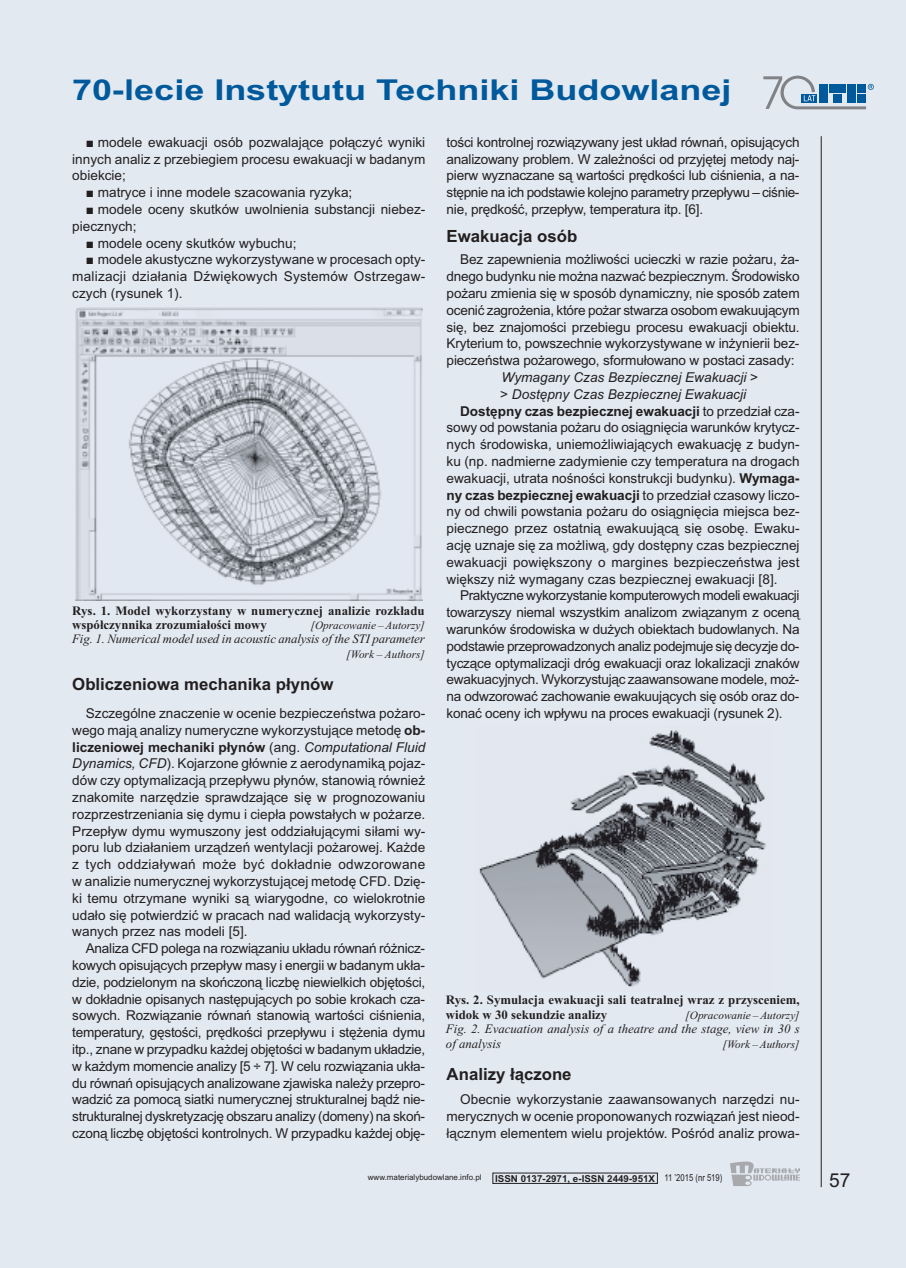
<style>
.page{position:relative;width:906px;height:1268px;background:#fff}
.page>*{position:absolute;margin:0;border:0;box-sizing:border-box;transform-origin:0 0}
.t1{font:700 28.8px "Arial";color:#00599b;scale:1.25 1}
.t2{font:19.2px "Arial";color:#231f20}
.t3{font:700 16.8px "Arial";color:#231f20}
.t4{font:13.65px/16.8px "Arial";color:#231f20;text-align:justify}
.t5{font:13.65px "Arial";letter-spacing:-.025em;color:#231f20}
.t6{font:700 13.65px "Arial";color:#231f20}
.t7{font:italic 13.65px "Arial";color:#231f20}
.t8{font:13.65px "Arial";letter-spacing:-.02em;color:#231f20}
.t9{font:700 12.75px/14.4px "Times New Roman";color:#231f20}
.t10{font:italic 12.75px/14.4px "Times New Roman";letter-spacing:-.01em;color:#231f20}
.t11{font:italic 11.25px "Times New Roman";color:#231f20}
.t12{font:700 9.6px "Arial";color:#231f20}
.t13{font:7.95px "Arial";color:#231f20}
.s1{font-weight:400}
.s2{font-weight:700}
.s3{font-style:italic}
</style>
<div class="page">
<div style="left:0;top:0;width:906px;height:1267px;background:#e2e9f1"></div>
<hr style="left:821px;top:136px;width:1px;height:1050px;background:#231f20">
<svg style="left:730px;top:1161px;width:70px;height:24px"></svg>
<svg style="left:763px;top:76px;width:111px;height:33px"></svg>
<img style="left:75px;top:307px;width:348px;height:293px">
<img style="left:479px;top:730px;width:287px;height:257px">
<h1 class="t1" style="left:72px;top:73px;width:529px">70-lecie Instytutu Techniki Budowlanej</h1>
<p class="t4" style="left:72px;top:134px;width:354px;text-indent:14px">■ modele ewakuacji osób pozwalające połączyć wyniki innych analiz z przebiegiem procesu ewakuacji w badanym obiekcie;</p>
<p class="t4" style="left:86px;top:184px;width:268px">■ matryce i inne modele szacowania ryzyka;</p>
<p class="t4" style="left:72px;top:201px;width:354px;text-indent:13px">■ modele oceny skutków uwolnienia substancji niebez&shy;piecznych;</p>
<p class="t4" style="left:86px;top:234px;width:212px">■ modele oceny skutków wybuchu;</p>
<p class="t4" style="left:72px;top:251px;width:354px;text-indent:14px">■ modele akustyczne wykorzystywane w procesach opty&shy;malizacji działania Dźwiękowych Systemów Ostrzegaw&shy;czych (rysunek 1).</p>
<p class="t4" style="left:446px;top:134px;width:354px">tości kontrolnej rozwiązywany jest układ równań, opisujących analizowany problem. W zależności od przyjętej metody naj&shy;pierw wyznaczane są wartości prędkości lub ciśnienia, a na&shy;stępnie na ich podstawie kolejno parametry przepływu – ciśnie&shy;nie, prędkość, przepływ, temperatura itp. [6].</p>
<p class="t3" style="left:446px;top:226px;width:132px">Ewakuacja osób</p>
<p class="t4" style="left:446px;top:251px;width:354px;text-indent:13px">Bez zapewnienia możliwości ucieczki w razie pożaru, ża&shy;dnego budynku nie można nazwać bezpiecznym. Środowisko pożaru zmienia się w sposób dynamiczny, nie sposób zatem ocenić zagrożenia, które pożar stwarza osobom ewakuującym się, bez znajomości przebiegu procesu ewakuacji obiektu.<br>Kryterium to, powszechnie wykorzystywane w inżynierii bez&shy;pieczeństwa pożarowego, sformułowano w postaci zasady:</p>
<p class="t7" style="left:501px;top:369px;width:258px">Wymagany Czas Bezpiecznej Ewakuacji &gt;</p>
<p class="t7" style="left:500px;top:386px;width:247px">&gt; Dostępny Czas Bezpiecznej Ewakuacji</p>
<p class="t6" style="left:460px;top:403px;width:341px">Dostępny czas bezpiecznej ewakuacji <span class="s1">to przedział cza-</span></p>
<p class="t4" style="left:446px;top:419px;width:354px">sowy od powstania pożaru do osiągnięcia warunków krytycz-</p>
<p class="t4" style="left:446px;top:436px;width:354px">nych środowiska, uniemożliwiających ewakuację z budyn-</p>
<p class="t4" style="left:446px;top:453px;width:354px">ku (np. nadmierne zadymienie czy temperatura na drogach</p>
<p class="t4" style="left:446px;top:469px;width:354px">ewakuacji, utrata nośności konstrukcji budynku). <span class="s2">Wymaga-</span></p>
<p class="t6" style="left:446px;top:487px;width:354px">ny czas bezpiecznej ewakuacji <span class="s1">to przedział czasowy liczo-</span></p>
<p class="t4" style="left:446px;top:503px;width:354px">ny od chwili powstania pożaru do osiągnięcia miejsca bez-</p>
<p class="t4" style="left:446px;top:520px;width:354px">piecznego przez ostatnią ewakuującą się osobę. Ewaku-</p>
<p class="t4" style="left:446px;top:536px;width:354px">ację uznaje się za możliwą, gdy dostępny czas bezpiecznej</p>
<p class="t4" style="left:446px;top:553px;width:354px">ewakuacji powiększony o margines bezpieczeństwa jest</p>
<p class="t4" style="left:446px;top:570px;width:332px">większy niż wymagany czas bezpiecznej ewakuacji [8].</p>
<p class="t5" style="left:460px;top:587px;width:341px">Praktyczne wykorzystanie komputerowych modeli ewakuacji</p>
<p class="t4" style="left:446px;top:604px;width:354px">towarzyszy niemal wszystkim analizom związanym z oceną</p>
<p class="t4" style="left:446px;top:620px;width:354px">warunków środowiska w dużych obiektach budowlanych. Na</p>
<p class="t5" style="left:446px;top:638px;width:354px">podstawie przeprowadzonych analiz podejmuje się decyzje do-</p>
<p class="t4" style="left:446px;top:654px;width:354px">tyczące optymalizacji dróg ewakuacji oraz lokalizacji znaków</p>
<p class="t8" style="left:446px;top:671px;width:354px">ewakuacyjnych. Wykorzystując zaawansowane modele, moż-</p>
<p class="t4" style="left:446px;top:688px;width:354px">na odwzorować zachowanie ewakuujących się osób oraz do-</p>
<p class="t4" style="left:446px;top:704px;width:337px">konać oceny ich wpływu na proces ewakuacji (rysunek 2).</p>
<p class="t9" style="left:72px;top:603px;width:354px">Rys. 1. Model wykorzystany w numerycznej analizie rozkładu współczynnika zrozumiałości mowy</p>
<p class="t11" style="left:311px;top:618px;width:116px">[Opracowanie – Autorzy]</p>
<p class="t10" style="left:72px;top:631px;width:354px">Fig. 1. Numerical model used in acoustic analysis of the STI parameter</p>
<p class="t11" style="left:346px;top:647px;width:80px">[Work – Authors]</p>
<p class="t3" style="left:72px;top:674px;width:263px">Obliczeniowa mechanika płynów</p>
<p class="t4" style="left:72px;top:704px;width:354px;text-indent:14px">Szczególne znaczenie w ocenie bezpieczeństwa pożaro&shy;wego mają analizy numeryczne wykorzystujące metodę <span class="s2">ob&shy;liczeniowej mechaniki płynów</span> (ang. <span class="s3">Computational Fluid Dynamics, CFD</span>). Kojarzone głównie z aerodynamiką pojaz&shy;dów czy optymalizacją przepływu płynów, stanowią również znakomite narzędzie sprawdzające się w prognozowaniu rozprzestrzeniania się dymu i ciepła powstałych w pożarze.<br>Przepływ dymu wymuszony jest oddziałującymi siłami wy&shy;poru lub działaniem urządzeń wentylacji pożarowej. Każde z tych oddziaływań może być dokładnie odwzorowane w analizie numerycznej wykorzystującej metodę CFD. Dzię&shy;ki temu otrzymane wyniki są wiarygodne, co wielokrotnie udało się potwierdzić w pracach nad walidacją wykorzysty&shy;wanych przez nas modeli [5].</p>
<p class="t4" style="left:72px;top:939px;width:354px;text-indent:13px">Analiza CFD polega na rozwiązaniu układu równań różnicz&shy;kowych opisujących przepływ masy i energii w badanym ukła&shy;dzie, podzielonym na skończoną liczbę niewielkich objętości, w dokładnie opisanych następujących po sobie krokach cza&shy;sowych. Rozwiązanie równań stanowią wartości ciśnienia, temperatury, gęstości, prędkości przepływu i stężenia dymu itp., znane w przypadku każdej objętości w badanym układzie, w każdym momencie analizy [5 ÷ 7]. W celu rozwiązania ukła&shy;du równań opisujących analizowane zjawiska należy przepro&shy;wadzić za pomocą siatki numerycznej strukturalnej bądź nie&shy;strukturalnej dyskretyzację obszaru analizy (domeny) na skoń&shy;czoną liczbę objętości kontrolnych. W przypadku każdej obję-</p>
<p class="t9" style="left:446px;top:992px;width:355px">Rys. 2. Symulacja ewakuacji sali teatralnej wraz z przysceniem, widok w 30 sekundzie analizy</p>
<p class="t11" style="left:685px;top:1008px;width:116px">[Opracowanie – Autorzy]</p>
<p class="t10" style="left:446px;top:1021px;width:355px">Fig. 2. Evacuation analysis of a theatre and the stage, view in 30 s of analysis</p>
<p class="t11" style="left:722px;top:1036px;width:78px">[Work – Authors]</p>
<p class="t3" style="left:446px;top:1063px;width:127px">Analizy łączone</p>
<p class="t4" style="left:446px;top:1090px;width:354px;text-indent:13px">Obecnie wykorzystanie zaawansowanych narzędzi nu&shy;merycznych w ocenie proponowanych rozwiązań jest nieod&shy;łącznym elementem wielu projektów. Pośród analiz prowa-</p>
<p class="t13" style="left:368px;top:1172px;width:115px">www.materialybudowlane.info.pl</p>
<p class="t12" style="left:495px;top:1172px;width:229px">ISSN 0137-2971, e-ISSN 2449-951X <span class="s1">11 ’2015 (nr 519)</span></p>
<h2 class="t2" style="left:829px;top:1168px;width:23px">57</h2>
</div>
